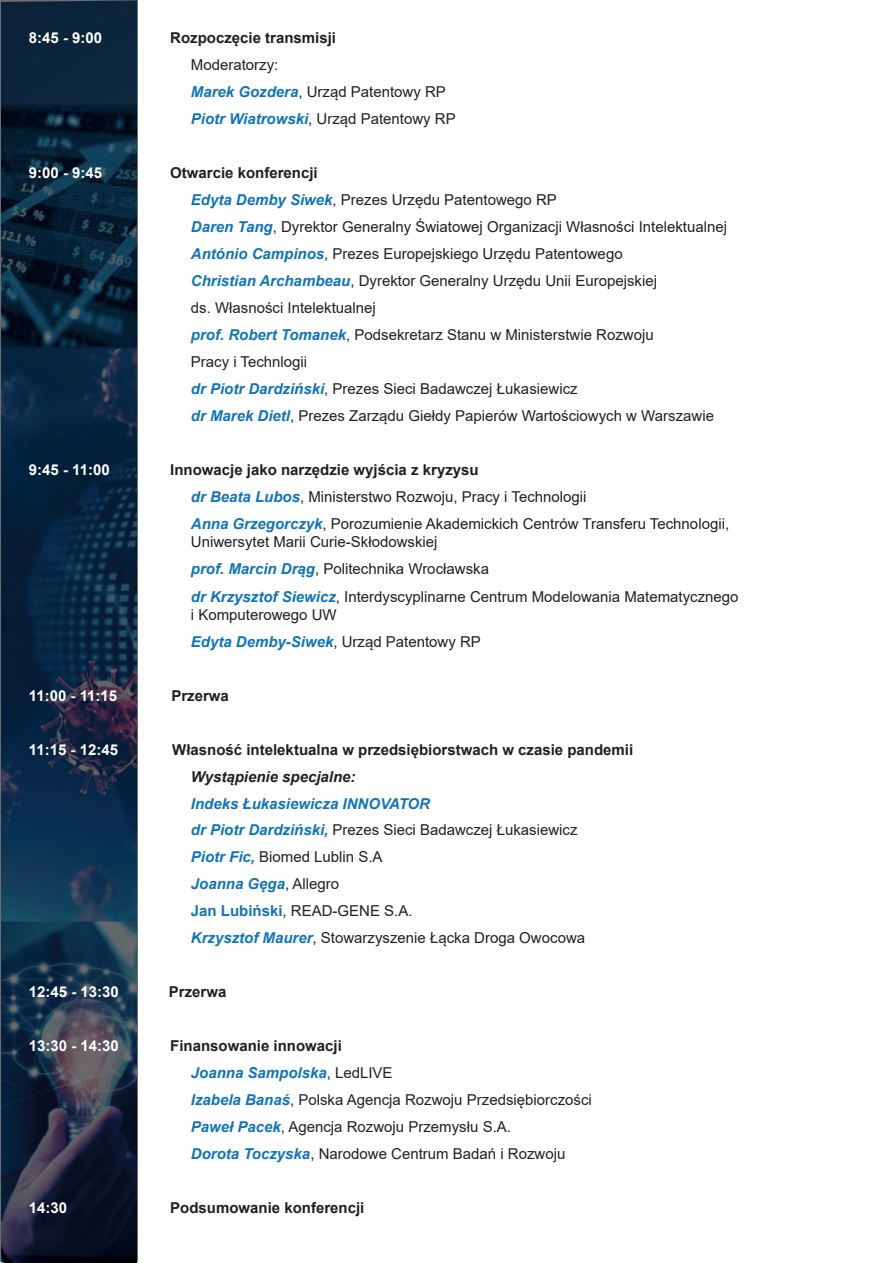
<style>
.page{position:relative;width:893px;height:1263px;background:#fff}
.page>*{position:absolute;margin:0;border:0;box-sizing:border-box;transform-origin:0 0}
.t1{font:15px/27px "Arial";color:#231f20}
.t2{font:700 15px "Arial";color:#231f20}
.t3{font:700 15px "Arial";color:#fff}
.t4{font:italic 700 15px/25.5px "Arial";color:#1074bc}
.t5{font:italic 700 15px "Arial";color:#231f20}
.s1{font-weight:700;font-style:italic;color:#1074bc}
.s2{font-weight:700}
.s3{font-weight:400;font-style:normal;color:#231f20}
.s4{font-weight:700;color:#1074bc}
</style>
<div class="page">
<svg style="left:0;top:1px;width:138px;height:1261px;background:#132a42"></svg>
<p class="t3" style="left:29px;top:27px;width:75px">8:45 - 9:00</p>
<p class="t2" style="left:170px;top:27px;width:167px">Rozpoczęcie transmisji</p>
<p class="t1" style="left:191px;top:51px;width:266px">Moderatorzy:<br><span class="s1">Marek Gozdera</span>, Urząd Patentowy RP<br><span class="s1">Piotr Wiatrowski</span>, Urząd Patentowy RP</p>
<p class="t3" style="left:29px;top:162px;width:75px">9:00 - 9:45</p>
<p class="t1" style="left:191px;top:159px;width:538px;text-indent:-21px"><span class="s2">Otwarcie konferencji<br></span><span class="s1">Edyta Demby Siwek</span>, Prezes Urzędu Patentowego RP<br><span class="s1">Daren Tang</span>, Dyrektor Generalny Światowej Organizacji Własności Intelektualnej <span class="s1">António Campinos</span>, Prezes Europejskiego Urzędu Patentowego<br><span class="s1">Christian Archambeau</span>, Dyrektor Generalny Urzędu Unii Europejskiej<br>ds. Własności Intelektualnej<br><span class="s1">prof. Robert Tomanek</span>, Podsekretarz Stanu w Ministerstwie Rozwoju<br>Pracy i Technlogii<br><span class="s1">dr Piotr Dardziński</span>, Prezes Sieci Badawczej Łukasiewicz<br><span class="s1">dr Marek Dietl</span>, Prezes Zarządu Giełdy Papierów Wartościowych w Warszawie</p>
<p class="t3" style="left:29px;top:459px;width:82px">9:45 - 11:00</p>
<p class="t1" style="left:191px;top:456px;width:540px;text-indent:-21px"><span class="s2">Innowacje jako narzędzie wyjścia z kryzysu<br></span><span class="s1">dr Beata Lubos</span>, Ministerstwo Rozwoju, Pracy i Technologii<br><span class="s1">Anna Grzegorczyk</span>, Porozumienie Akademickich Centrów Transferu Technologii,</p>
<p class="t1" style="left:191px;top:528px;width:300px">Uniwersytet Marii Curie-Skłodowskiej<br><span class="s1">prof. Marcin Drąg</span>, Politechnika Wrocławska</p>
<p class="t1" style="left:191px;top:588px;width:549px;line-height:18px"><span class="s1">dr Krzysztof Siewicz</span>, Interdyscyplinarne Centrum Modelowania Matematycznego i Komputerowego UW</p>
<p class="t1" style="left:191px;top:629px;width:292px"><span class="s1">Edyta Demby-Siwek</span>, Urząd Patentowy RP</p>
<p class="t3" style="left:29px;top:686px;width:90px">11:00 - 11:15</p>
<p class="t2" style="left:171px;top:686px;width:59px">Przerwa</p>
<p class="t3" style="left:29px;top:740px;width:91px">11:15 - 12:45</p>
<p class="t2" style="left:172px;top:740px;width:462px">Własność intelektualna w przedsiębiorstwach w czasie pandemii</p>
<p class="t5" style="left:191px;top:767px;width:166px">Wystąpienie specjalne:</p>
<p class="t4" style="left:191px;top:792px;width:388px">Indeks Łukasiewicza INNOVATOR<br>dr Piotr Dardziński, <span class="s3">Prezes Sieci Badawczej Łukasiewicz</span></p>
<p class="t1" style="left:191px;top:843px;width:396px"><span class="s1">Piotr Fic,</span> Biomed Lublin S.A<br><span class="s1">Joanna Gęga</span>, Allegro<br><span class="s4">Jan Lubiński</span>, READ-GENE S.A.<br><span class="s1">Krzysztof Maurer</span>, Stowarzyszenie Łącka Droga Owocowa</p>
<p class="t3" style="left:29px;top:981px;width:92px">12:45 - 13:30</p>
<p class="t2" style="left:169px;top:981px;width:59px">Przerwa</p>
<p class="t3" style="left:29px;top:1035px;width:92px">13:30 - 14:30</p>
<p class="t1" style="left:191px;top:1032px;width:402px;text-indent:-21px"><span class="s2">Finansowanie innowacji<br></span><span class="s1">Joanna Sampolska</span>, LedLIVE<br><span class="s1">Izabela Banaś</span>, Polska Agencja Rozwoju Przedsiębiorczości <span class="s1">Paweł Pacek</span>, Agencja Rozwoju Przemysłu S.A.<br><span class="s1">Dorota Toczyska</span>, Narodowe Centrum Badań i Rozwoju</p>
<p class="t3" style="left:29px;top:1197px;width:40px">14:30</p>
<p class="t2" style="left:170px;top:1197px;width:196px">Podsumowanie konferencji</p>
</div>
